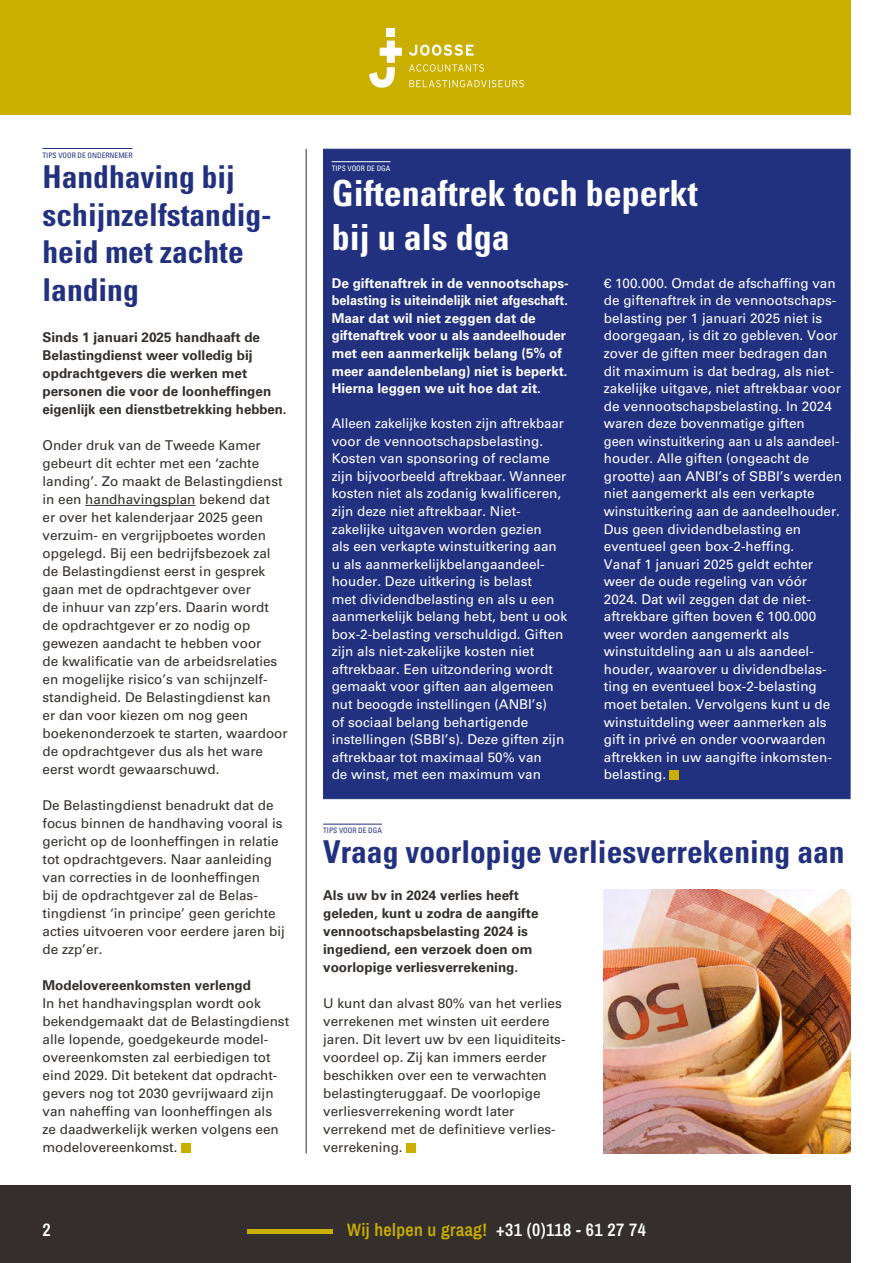
<style>
.page{position:relative;width:893px;height:1263px;background:#fff}
.page>*{position:absolute;margin:0;border:0;box-sizing:border-box;transform-origin:0 0}
.t1{font:700 condensed 36px/43.2px "Univers LT Std";color:#fff}
.t2{font:700 condensed 31.5px/37.8px "Univers LT Std";color:#22317f}
.t3{font:18px "Archivo Narrow";letter-spacing:.02em;color:#cbaf00}
.t4{font:18px "Archivo Narrow";color:#fff}
.t5{font:13.5px/17.5px "Univers LT Std";color:#fff}
.t6{font:13.5px/18px "Univers LT Std";color:#342f2c}
.t7{font:700 13.5px/18px "Univers LT Std";color:#342f2c}
.t8{font:700 13.5px/17.5px "Univers LT Std";color:#fff}
.t9{font:condensed 7.5px "Univers LT Std";color:#22317f}
.t10{font:condensed 7.5px "Univers LT Std";color:#fff}
.s1{color:#fff}
</style>
<div class="page">
<div style="left:0;top:0;width:850px;height:115px;background:#cbaf00"></div>
<div style="left:0;top:1186px;width:850px;height:77px;background:#342f2c"></div>
<hr style="left:247px;top:1229px;width:85px;height:4px;background:#cbaf00">
<svg style="left:409px;top:64px;width:75px;height:8px"></svg>
<svg style="left:409px;top:45px;width:65px;height:11px"></svg>
<svg style="left:409px;top:80px;width:115px;height:7px"></svg>
<svg style="left:369px;top:41px;width:33px;height:47px"></svg>
<div style="left:387px;top:28px;width:8px;height:8px;background:#fff"></div>
<div style="left:323px;top:149px;width:527px;height:650px;background:#22317f;border:1px solid #22317f"></div>
<hr style="left:85px;top:505px;width:111px;height:1px;background:#342f2c">
<div style="left:181px;top:1143px;width:9px;height:9px;background:#cbaf00"></div>
<div style="left:670px;top:770px;width:9px;height:9px;background:#cbaf00"></div>
<hr style="left:43px;top:148px;width:90px;height:1px;background:#22317f">
<hr style="left:332px;top:161px;width:58px;height:1px;background:#fff">
<hr style="left:306px;top:149px;width:1px;height:1004px;background:#342f2c">
<div style="left:406px;top:1143px;width:10px;height:9px;background:#cbaf00"></div>
<hr style="left:323px;top:824px;width:59px;height:1px;background:#22317f">
<img style="left:604px;top:890px;width:246px;height:263px">
<p class="t9" style="left:43px;top:150px;width:92px">TIPS VOOR DE ONDERNEMER</p>
<h2 class="t2" style="left:43px;top:158px;width:231px">Handhaving bij schijnzelfstandig&shy;heid met zachte landing</h2>
<p class="t10" style="left:332px;top:163px;width:60px">TIPS VOOR DE DGA</p>
<h1 class="t1" style="left:332px;top:172px;width:368px">Giftenaftrek toch beperkt bij u als dga</h1>
<p class="t5" style="left:604px;top:274px;width:240px">€ 100.000. Omdat de afschaffing van de giftenaftrek in de vennootschaps&shy;belasting per 1 januari 2025 niet is doorgegaan, is dit zo gebleven. Voor zover de giften meer bedragen dan dit maximum is dat bedrag, als niet&shy;zakelijke uitgave, niet aftrekbaar voor de vennootschapsbelasting. In 2024 waren deze bovenmatige giften<br>geen winstuitkering aan u als aandeel&shy;houder. Alle giften (ongeacht de grootte) aan ANBI’s of SBBI’s werden niet aangemerkt als een verkapte winstuitkering aan de aandeelhouder.<br>Dus geen dividendbelasting en eventueel geen box-2-heffing.<br>Vanaf 1 januari 2025 geldt echter weer de oude regeling van vóór 2024. Dat wil zeggen dat de niet&shy;aftrekbare giften boven € 100.000 weer worden aangemerkt als winstuitdeling aan u als aandeel&shy;houder, waarover u dividendbelas&shy;ting en eventueel box-2-belasting moet betalen. Vervolgens kunt u de winstuitdeling weer aanmerken als gift in privé en onder voorwaarden aftrekken in uw aangifte inkomsten&shy;belasting.</p>
<p class="t8" style="left:332px;top:274px;width:239px">De giftenaftrek in de vennootschaps&shy;belasting is uiteindelijk niet afgeschaft.<br>Maar dat wil niet zeggen dat de giftenaftrek voor u als aandeelhouder met een aanmerkelijk belang (5% of meer aandelenbelang) niet is beperkt.<br>Hierna leggen we uit hoe dat zit.</p>
<p class="t5" style="left:332px;top:415px;width:237px">Alleen zakelijke kosten zijn aftrekbaar voor de vennootschapsbelasting.<br>Kosten van sponsoring of reclame zijn bijvoorbeeld aftrekbaar. Wanneer kosten niet als zodanig kwalificeren, zijn deze niet aftrekbaar. Niet&shy;zakelijke uitgaven worden gezien<br>als een verkapte winstuitkering aan u als aanmerkelijkbelangaandeel&shy;houder. Deze uitkering is belast<br>met dividendbelasting en als u een aanmerkelijk belang hebt, bent u ook box-2-belasting verschuldigd. Giften zijn als niet-zakelijke kosten niet aftrekbaar. Een uitzondering wordt gemaakt voor giften aan algemeen nut beoogde instellingen (ANBI’s)<br>of sociaal belang behartigende instellingen (SBBI’s). Deze giften zijn aftrekbaar tot maximaal 50% van<br>de winst, met een maximum van</p>
<p class="t7" style="left:43px;top:328px;width:246px">Sinds 1 januari 2025 handhaaft de Belastingdienst weer volledig bij opdrachtgevers die werken met personen die voor de loonheffingen eigenlijk een dienstbetrekking hebben.</p>
<p class="t6" style="left:43px;top:436px;width:247px">Onder druk van de Tweede Kamer gebeurt dit echter met een ‘zachte landing’. Zo maakt de Belastingdienst in een handhavingsplan bekend dat<br>er over het kalenderjaar 2025 geen verzuim- en vergrijpboetes worden opgelegd. Bij een bedrijfsbezoek zal de Belastingdienst eerst in gesprek gaan met de opdrachtgever over<br>de inhuur van zzp’ers. Daarin wordt de opdrachtgever er zo nodig op gewezen aandacht te hebben voor<br>de kwalificatie van de arbeidsrelaties en mogelijke risico’s van schijnzelf&shy;standigheid. De Belastingdienst kan<br>er dan voor kiezen om nog geen boekenonderzoek te starten, waardoor de opdrachtgever dus als het ware eerst wordt gewaarschuwd.</p>
<p class="t6" style="left:43px;top:796px;width:244px">De Belastingdienst benadrukt dat de focus binnen de handhaving vooral is gericht op de loonheffingen in relatie tot opdrachtgevers. Naar aanleiding van correcties in de loonheffingen<br>bij de opdrachtgever zal de Belas&shy;tingdienst ‘in principe’ geen gerichte acties uitvoeren voor eerdere jaren bij de zzp’er.</p>
<p class="t7" style="left:43px;top:976px;width:210px">Modelovereenkomsten verlengd</p>
<p class="t6" style="left:43px;top:994px;width:248px">In het handhavingsplan wordt ook bekendgemaakt dat de Belastingdienst alle lopende, goedgekeurde model&shy;overeenkomsten zal eerbiedigen tot eind 2029. Dit betekent dat opdracht&shy;gevers nog tot 2030 gevrijwaard zijn van naheffing van loonheffingen als<br>ze daadwerkelijk werken volgens een modelovereenkomst.</p>
<p class="t9" style="left:323px;top:826px;width:60px">TIPS VOOR DE DGA</p>
<h2 class="t2" style="left:323px;top:833px;width:523px">Vraag voorlopige verliesverrekening aan</h2>
<p class="t7" style="left:323px;top:886px;width:217px">Als uw bv in 2024 verlies heeft geleden, kunt u zodra de aangifte vennootschapsbelasting 2024 is ingediend, een verzoek doen om voorlopige verliesverrekening.</p>
<p class="t6" style="left:323px;top:994px;width:244px">U kunt dan alvast 80% van het verlies verrekenen met winsten uit eerdere jaren. Dit levert uw bv een liquiditeits&shy;voordeel op. Zij kan immers eerder beschikken over een te verwachten belastingteruggaaf. De voorlopige verliesverrekening wordt later verrekend met de definitieve verlies&shy;verrekening.</p>
<h3 class="t4" style="left:43px;top:1217px;width:10px">2</h3>
<h3 class="t3" style="left:347px;top:1217px;width:300px">Wij helpen u graag! <span class="s1">+31 (0)118 - 61 27 74</span></h3>
</div>
